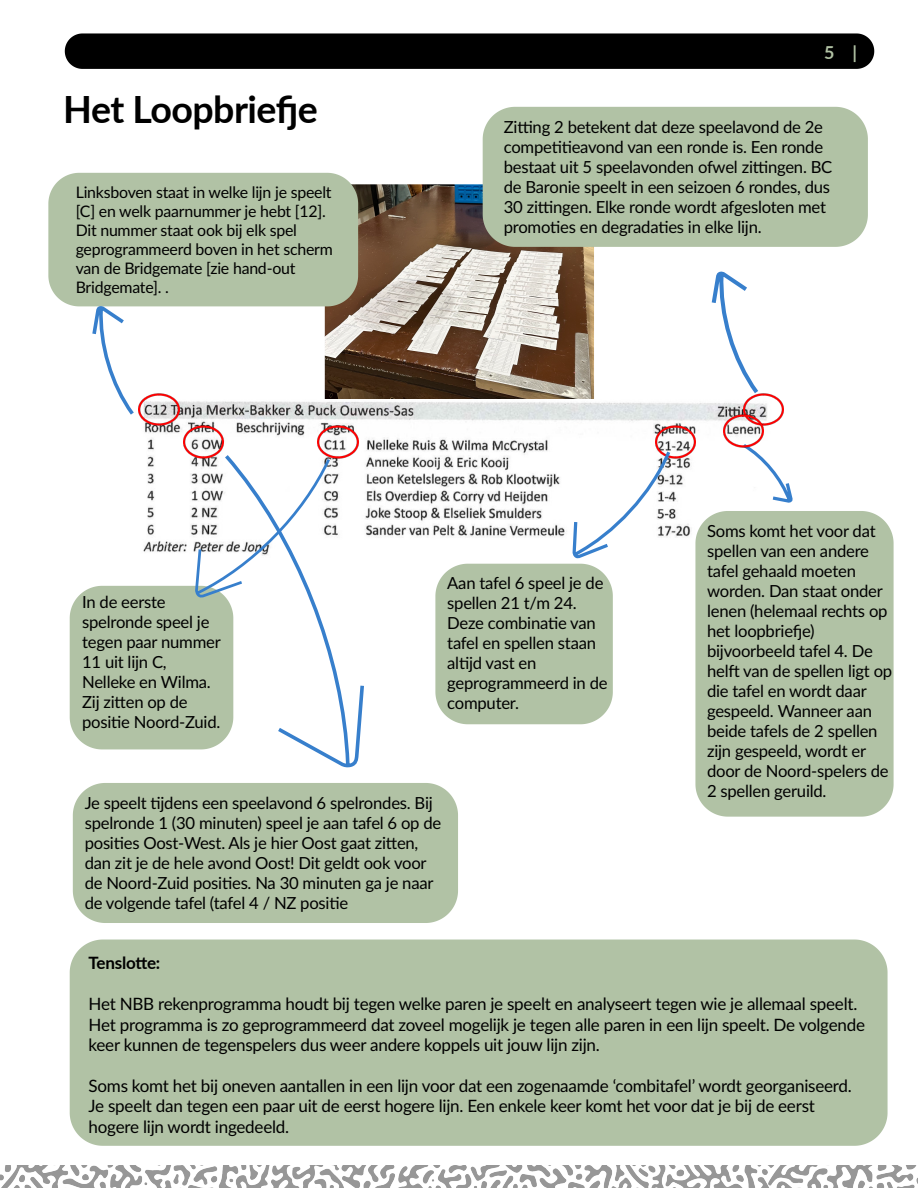
<style>
.page{position:relative;width:918px;height:1188px;background:#fff}
.page>*{position:absolute;margin:0;border:0;box-sizing:border-box;transform-origin:0 0}
.t1{font:700 37.5px "Lato";letter-spacing:-.015em;color:#000}
.t2{font:700 17.85px "Lato";color:#b1c2a4}
.t3{font:17.1px/20.4px "Lato";letter-spacing:-.015em;color:#000}
.t4{font:700 17.1px "Lato";letter-spacing:-.015em;color:#000}
.t5{font:16.65px/20px "Lato";letter-spacing:-.015em;color:#000}
.t6{font:15.9px/19px "Lato";letter-spacing:-.015em;color:#000}
</style>
<div class="page">
<img style="left:358px;top:184px;width:236px;height:215px">
<img style="left:0;top:1165px;width:918px;height:23px">
<div style="left:65px;top:33px;width:809px;height:36px;background:#000"></div>
<img style="left:144px;top:402px;width:620px;height:135px">
<img style="left:743px;top:393px;width:41px;height:33px">
<img style="left:142px;top:419px;width:37px;height:7px">
<svg style="left:48px;top:173px;width:310px;height:246px"></svg>
<div style="left:483px;top:107px;width:385px;height:140px;background:#b1c2a5"></div>
<svg style="left:711px;top:271px;width:51px;height:127px"></svg>
<img style="left:183px;top:426px;width:40px;height:30px">
<svg style="left:221px;top:451px;width:145px;height:317px"></svg>
<div style="left:73px;top:783px;width:385px;height:140px;background:#b1c2a5"></div>
<img style="left:318px;top:426px;width:40px;height:32px">
<svg style="left:70px;top:456px;width:262px;height:293px"></svg>
<img style="left:655px;top:426px;width:40px;height:32px">
<svg style="left:435px;top:448px;width:238px;height:276px"></svg>
<div style="left:695px;top:511px;width:199px;height:306px;background:#b1c2a5"></div>
<svg style="left:740px;top:441px;width:53px;height:64px"></svg>
<img style="left:723px;top:415px;width:40px;height:32px">
<div style="left:70px;top:940px;width:818px;height:206px;background:#b1c2a5"></div>
<h1 class="t1" style="left:63px;top:81px;width:256px">Het Loopbriefje</h1>
<p class="t6" style="left:76px;top:182px;width:259px">Linksboven staat in welke lijn je speelt [C] en welk paarnummer je hebt [12].<br>Dit nummer staat ook bij elk spel geprogrammeerd boven in het scherm van de Bridgemate [zie hand-out<br>Bridgemate]. .</p>
<p class="t2" style="left:824px;top:39px;width:34px">5 |</p>
<p class="t5" style="left:504px;top:116px;width:330px">Zitting 2 betekent dat deze speelavond de 2e competitieavond van een ronde is. Een ronde bestaat uit 5 speelavonden ofwel zittingen. BC de Baronie speelt in een seizoen 6 rondes, dus 30 zittingen. Elke ronde wordt afgesloten met promoties en degradaties in elke lijn.</p>
<p class="t5" style="left:82px;top:592px;width:140px">In de eerste spelronde speel je tegen paar nummer<br>11 uit lijn C,<br>Nelleke en Wilma.<br>Zij zitten op de positie Noord-Zuid.</p>
<p class="t5" style="left:447px;top:573px;width:162px">Aan tafel 6 speel je de spellen 21 t/m 24.<br>Deze combinatie van tafel en spellen staan altijd vast en geprogrammeerd in de computer.</p>
<p class="t5" style="left:85px;top:792px;width:358px">Je speelt tijdens een speelavond 6 spelrondes. Bij spelronde 1 (30 minuten) speel je aan tafel 6 op de posities Oost-West. Als je hier Oost gaat zitten, dan zit je de hele avond Oost! Dit geldt ook voor de Noord-Zuid posities. Na 30 minuten ga je naar de volgende tafel (tafel 4 / NZ positie</p>
<p class="t5" style="left:707px;top:520px;width:187px">Soms komt het voor dat spellen van een andere tafel gehaald moeten worden. Dan staat onder lenen (helemaal rechts op het loopbriefje) bijvoorbeeld tafel 4. De helft van de spellen ligt op die tafel en wordt daar gespeeld. Wanneer aan beide tafels de 2 spellen zijn gespeeld, wordt er door de Noord-spelers de<br>2 spellen geruild.</p>
<p class="t4" style="left:89px;top:950px;width:73px">Tenslotte:</p>
<p class="t3" style="left:89px;top:993px;width:778px">Het NBB rekenprogramma houdt bij tegen welke paren je speelt en analyseert tegen wie je allemaal speelt.<br>Het programma is zo geprogrammeerd dat zoveel mogelijk je tegen alle paren in een lijn speelt. De volgende keer kunnen de tegenspelers dus weer andere koppels uit jouw lijn zijn.</p>
<p class="t3" style="left:89px;top:1075px;width:765px">Soms komt het bij oneven aantallen in een lijn voor dat een zogenaamde ‘combitafel’ wordt georganiseerd.<br>Je speelt dan tegen een paar uit de eerst hogere lijn. Een enkele keer komt het voor dat je bij de eerst hogere lijn wordt ingedeeld.</p>
</div>
